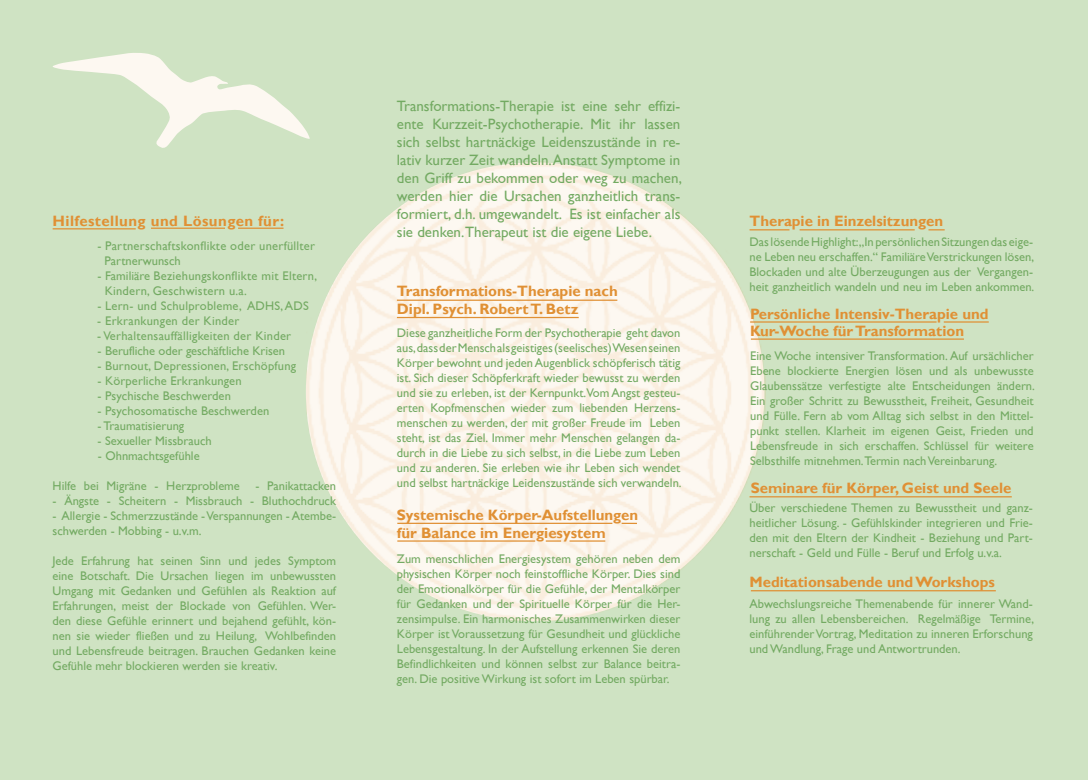
<style>
.page{position:relative;width:1088px;height:780px;background:#cfe3c3}
.page>*{position:absolute;margin:0;border:0;box-sizing:border-box;transform-origin:0 0}
.t1{font:15px/18px "Gill Sans";color:#73aa62;text-align:justify}
.t2{font:700 15px/18px "Gill Sans";color:#e09034}
.t3{font:700 15px "Gill Sans";letter-spacing:.03em;color:#e09034}
.t4{font:12.5px/15px "Gill Sans";color:#73aa62;text-align:justify}
.t5{font:12.5px/15px "Gill Sans";letter-spacing:.02em;color:#73aa62}
</style>
<div class="page">
<img style="left:307px;top:162px;width:458px;height:458px">
<hr style="left:749px;top:229px;width:40px;height:1px;background:#e09034">
<svg style="left:928px;top:229px;width:17px;height:1px"></svg>
<hr style="left:944px;top:321px;width:45px;height:1px;background:#e09034">
<hr style="left:751px;top:590px;width:245px;height:1px;background:#e09034">
<hr style="left:749px;top:496px;width:263px;height:1px;background:#e09034">
<hr style="left:799px;top:229px;width:116px;height:1px;background:#e09034">
<hr style="left:750px;top:321px;width:186px;height:1px;background:#e09034">
<hr style="left:751px;top:338px;width:213px;height:2px;background:#e09034">
<svg style="left:622px;top:522px;width:15px;height:2px"></svg>
<hr style="left:397px;top:299px;width:220px;height:2px;background:#e09034">
<hr style="left:397px;top:317px;width:182px;height:1px;background:#e09034">
<hr style="left:397px;top:522px;width:215px;height:2px;background:#e09034">
<hr style="left:397px;top:540px;width:138px;height:1px;background:#e09034">
<svg style="left:546px;top:540px;width:15px;height:1px"></svg>
<hr style="left:569px;top:540px;width:36px;height:1px;background:#e09034">
<hr style="left:53px;top:228px;width:83px;height:1px;background:#e09034">
<hr style="left:238px;top:227px;width:45px;height:2px;background:#e09034">
<hr style="left:151px;top:227px;width:74px;height:2px;background:#e09034">
<svg style="left:53px;top:53px;width:257px;height:95px"></svg>
<p class="t3" style="left:53px;top:212px;width:233px">Hilfestellung und Lösungen für:</p>
<p class="t5" style="left:105px;top:238px;width:212px;text-indent:-7px">- Partnerschaftskonflikte oder unerfüllter<br>Partnerwunsch</p>
<p class="t5" style="left:105px;top:268px;width:214px;text-indent:-7px">- Familiäre Beziehungskonflikte mit Eltern,<br>Kindern, Geschwistern u.a.</p>
<p class="t5" style="left:98px;top:298px;width:213px">- Lern- und Schulprobleme, ADHS, ADS</p>
<p class="t5" style="left:97px;top:313px;width:144px">- Erkrankungen der Kinder</p>
<p class="t5" style="left:97px;top:328px;width:195px">- Verhaltensauffälligkeiten der Kinder</p>
<p class="t4" style="left:98px;top:343px;width:189px">- Berufliche oder geschäftliche Krisen</p>
<p class="t5" style="left:98px;top:358px;width:200px">- Burnout, Depressionen, Erschöpfung</p>
<p class="t4" style="left:98px;top:373px;width:146px">- Körperliche Erkrankungen</p>
<p class="t4" style="left:98px;top:388px;width:135px">- Psychische Beschwerden</p>
<p class="t4" style="left:98px;top:403px;width:173px">- Psychosomatische Beschwerden</p>
<p class="t4" style="left:98px;top:418px;width:88px">- Traumatisierung</p>
<p class="t4" style="left:98px;top:433px;width:116px">- Sexueller Missbrauch</p>
<p class="t4" style="left:98px;top:448px;width:103px">- Ohnmachtsgefühle</p>
<p class="t4" style="left:53px;top:478px;width:285px">Hilfe bei Migräne - Herzprobleme - Panikattacken</p>
<p class="t4" style="left:53px;top:493px;width:285px">- Ängste - Scheitern - Missbrauch - Bluthochdruck</p>
<p class="t4" style="left:53px;top:508px;width:285px">- Allergie - Schmerzzustände - Verspannungen - Atembe&shy;schwerden - Mobbing - u.v.m.</p>
<p class="t4" style="left:53px;top:553px;width:285px">Jede Erfahrung hat seinen Sinn und jedes Symptom eine Botschaft. Die Ursachen liegen im unbewussten Umgang mit Gedanken und Gefühlen als Reaktion auf Erfahrungen, meist der Blockade von Gefühlen. Wer&shy;den diese Gefühle erinnert und bejahend gefühlt, kön&shy;nen sie wieder fließen und zu Heilung, Wohlbefinden und Lebensfreude beitragen. Brauchen Gedanken keine Gefühle mehr blockieren werden sie kreativ.</p>
<p class="t1" style="left:397px;top:97px;width:286px">Transformations-Therapie ist eine sehr effizi&shy;ente Kurzzeit-Psychotherapie. Mit ihr lassen sich selbst hartnäckige Leidenszustände in re&shy;lativ kurzer Zeit wandeln.Anstatt Symptome in den Griff zu bekommen oder weg zu machen, werden hier die Ursachen ganzheitlich trans&shy;formiert, d.h. umgewandelt. Es ist einfacher als sie denken.Therapeut ist die eigene Liebe.</p>
<p class="t2" style="left:397px;top:282px;width:222px">Transformations-Therapie nach<br>Dipl. Psych. Robert T. Betz</p>
<p class="t4" style="left:397px;top:325px;width:286px">Diese ganzheitliche Form der Psychotherapie geht davon aus, dass der Mensch als geistiges (seelisches) Wesen seinen Körper bewohnt und jeden Augenblick schöpferisch tätig ist. Sich dieser Schöpferkraft wieder bewusst zu werden und sie zu erleben, ist der Kernpunkt.Vom Angst gesteu&shy;erten Kopfmenschen wieder zum liebenden Herzens&shy;menschen zu werden, der mit großer Freude im Leben steht, ist das Ziel. Immer mehr Menschen gelangen da&shy;durch in die Liebe zu sich selbst, in die Liebe zum Leben und zu anderen. Sie erleben wie ihr Leben sich wendet und selbst hartnäckige Leidenszustände sich verwandeln.</p>
<p class="t2" style="left:397px;top:505px;width:243px">Systemische Körper-Aufstellungen für Balance im Energiesystem</p>
<p class="t4" style="left:397px;top:551px;width:285px">Zum menschlichen Energiesystem gehören neben dem physischen Körper noch feinstoffliche Körper. Dies sind der Emotionalkörper für die Gefühle, der Mentalkörper für Gedanken und der Spirituelle Körper für die Her&shy;zensimpulse. Ein harmonisches Zusammenwirken dieser Körper ist Voraussetzung für Gesundheit und glückliche Lebensgestaltung. In der Aufstellung erkennen Sie deren Befindlichkeiten und können selbst zur Balance beitra&shy;gen. Die positive Wirkung ist sofort im Leben spürbar.</p>
<p class="t2" style="left:749px;top:211px;width:195px">Therapie in Einzelsitzungen</p>
<p class="t4" style="left:749px;top:234px;width:286px">Das lösende Highlight:„In persönlichen Sitzungen das eige&shy;ne Leben neu erschaffen.“ Familiäre Verstrickungen lösen, Blockaden und alte Überzeugungen aus der Vergangen&shy;heit ganzheitlich wandeln und neu im Leben ankommen.</p>
<p class="t2" style="left:750px;top:305px;width:240px;line-height:17.5px">Persönliche Intensiv-Therapie und<br>Kur-Woche für Transformation</p>
<p class="t4" style="left:750px;top:348px;width:286px">Eine Woche intensiver Transformation. Auf ursächlicher Ebene blockierte Energien lösen und als unbewusste Glaubenssätze verfestigte alte Entscheidungen ändern.<br>Ein großer Schritt zu Bewusstheit, Freiheit, Gesundheit und Fülle. Fern ab vom Alltag sich selbst in den Mittel&shy;punkt stellen. Klarheit im eigenen Geist, Frieden und Lebensfreude in sich erschaffen. Schlüssel für weitere Selbsthilfe mitnehmen.Termin nach Vereinbarung.</p>
<p class="t4" style="left:749px;top:499px;width:285px">Über verschiedene Themen zu Bewusstheit und ganz&shy;heitlicher Lösung. - Gefühlskinder integrieren und Frie&shy;den mit den Eltern der Kindheit - Beziehung und Part&shy;nerschaft - Geld und Fülle - Beruf und Erfolg u.v.a.</p>
<p class="t2" style="left:751px;top:479px;width:262px">Seminare für Körper, Geist und Seele</p>
<p class="t2" style="left:749px;top:573px;width:247px">Meditationsabende und Workshops</p>
<p class="t4" style="left:749px;top:596px;width:286px">Abwechslungsreiche Themenabende für innerer Wand&shy;lung zu allen Lebensbereichen. Regelmäßige Termine, einführender Vortrag, Meditation zu inneren Erforschung und Wandlung, Frage und Antwortrunden.</p>
</div>
